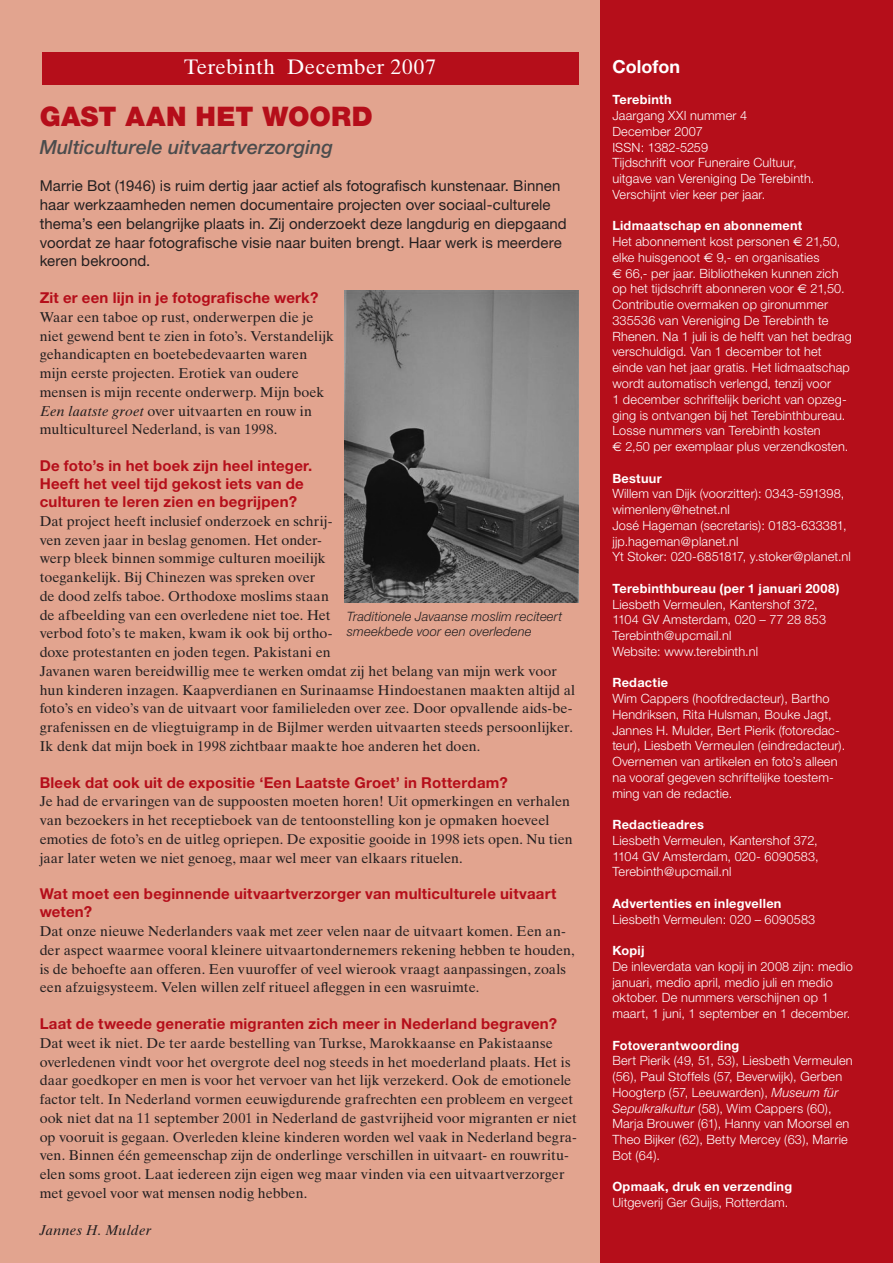
<style>
.page{position:relative;width:893px;height:1263px;background:#e2a48f}
.page>*{position:absolute;margin:0;border:0;box-sizing:border-box;transform-origin:0 0}
.t1{font:900 27px "Helvetica Neue";letter-spacing:.01em;color:#b50e1a}
.t2{font:21px "Times Ten LT";letter-spacing:.015em;color:#fff}
.t3{font:italic 500 19.5px "Helvetica Neue";letter-spacing:.005em;color:#4b4c4d}
.t4{font:700 18px "Helvetica Neue";color:#fff}
.t5{font:700 15px/18px "Helvetica Neue";letter-spacing:.015em;color:#b50e1a}
.t6{font:15px/18.8px "Helvetica Neue";letter-spacing:.005em;color:#231f20}
.t7{font:14.25px/18.8px "Times Ten LT";color:#231f20}
.t8{font:italic 14.25px "Times Ten LT";letter-spacing:.02em;color:#231f20}
.t9{font:italic 300 12.9px/15.5px "Helvetica Neue";letter-spacing:.015em;color:#231f20}
.t10{font:300 12.75px/15.8px "Helvetica Neue";letter-spacing:.015em;color:#fff}
.t11{font:700 12.75px "Helvetica Neue";letter-spacing:.02em;color:#fff}
.s1{font-style:italic}
.s2{font-weight:700}
.s3{font-family:"Euro Sans";font-weight:400}
</style>
<div class="page">
<div style="left:42px;top:52px;width:536px;height:32px;background:#b50e1a"></div>
<div style="left:600px;top:0;width:293px;height:1263px;background:#b50e1a"></div>
<img style="left:344px;top:290px;width:234px;height:312px">
<h2 class="t2" style="left:184px;top:54px;width:253px">Terebinth December 2007</h2>
<h1 class="t1" style="left:40px;top:100px;width:335px">GAST AAN HET WOORD</h1>
<h3 class="t3" style="left:40px;top:135px;width:295px">Multiculturele uitvaartverzorging</h3>
<p class="t6" style="left:40px;top:176px;width:529px">Marrie Bot (1946) is ruim dertig jaar actief als fotografisch kunstenaar. Binnen haar werkzaamheden nemen documentaire projecten over sociaal-culturele thema’s een belangrijke plaats in. Zij onderzoekt deze langdurig en diepgaand voordat ze haar fotografische visie naar buiten brengt. Haar werk is meerdere keren bekroond.</p>
<p class="t5" style="left:40px;top:288px;width:280px">Zit er een lijn in je fotografische werk?</p>
<p class="t7" style="left:40px;top:307px;width:296px">Waar een taboe op rust, onderwerpen die je niet gewend bent te zien in foto’s. Verstandelijk gehandicapten en boetebedevaarten waren mijn eerste projecten. Erotiek van oudere mensen is mijn recente onderwerp. Mijn boek <span class="s1">Een laatste groet</span> over uitvaarten en rouw in multicultureel Nederland, is van 1998.</p>
<p class="t5" style="left:40px;top:456px;width:274px">De foto’s in het boek zijn heel integer.<br>Heeft het veel tijd gekost iets van de culturen te leren zien en begrijpen?</p>
<p class="t7" style="left:40px;top:511px;width:537px">Dat project heeft inclusief onderzoek en schrij-<br>ven zeven jaar in beslag genomen. Het onder-<br>werp bleek binnen sommige culturen moeilijk<br>toegankelijk. Bij Chinezen was spreken over<br>de dood zelfs taboe. Orthodoxe moslims staan<br>de afbeelding van een overledene niet toe. Het<br>verbod foto’s te maken, kwam ik ook bij ortho-<br>doxe protestanten en joden tegen. Pakistani en<br>Javanen waren bereidwillig mee te werken omdat zij het belang van mijn werk voor hun kinderen inzagen. Kaapverdianen en Surinaamse Hindoestanen maakten altijd al foto’s en video’s van de uitvaart voor familieleden over zee. Door opvallende aids-be&shy;grafenissen en de vliegtuigramp in de Bijlmer werden uitvaarten steeds persoonlijker.<br>Ik denk dat mijn boek in 1998 zichtbaar maakte hoe anderen het doen.</p>
<p class="t5" style="left:40px;top:773px;width:470px">Bleek dat ook uit de expositie ‘Een Laatste Groet’ in Rotterdam?</p>
<p class="t7" style="left:40px;top:792px;width:535px">Je had de ervaringen van de suppoosten moeten horen! Uit opmerkingen en verhalen van bezoekers in het receptieboek van de tentoonstelling kon je opmaken hoeveel emoties de foto’s en de uitleg opriepen. De expositie gooide in 1998 iets open. Nu tien jaar later weten we niet genoeg, maar wel meer van elkaars rituelen.</p>
<p class="t5" style="left:40px;top:885px;width:518px">Wat moet een beginnende uitvaartverzorger van multiculturele uitvaart weten?</p>
<p class="t7" style="left:40px;top:922px;width:537px">Dat onze nieuwe Nederlanders vaak met zeer velen naar de uitvaart komen. Een an&shy;der aspect waarmee vooral kleinere uitvaartondernemers rekening hebben te houden, is de behoefte aan offeren. Een vuuroffer of veel wierook vraagt aanpassingen, zoals een afzuigsysteem. Velen willen zelf ritueel afleggen in een wasruimte.</p>
<p class="t5" style="left:40px;top:1014px;width:519px">Laat de tweede generatie migranten zich meer in Nederland begraven?</p>
<p class="t7" style="left:40px;top:1033px;width:539px">Dat weet ik niet. De ter aarde bestelling van Turkse, Marokkaanse en Pakistaanse overledenen vindt voor het overgrote deel nog steeds in het moederland plaats. Het is daar goedkoper en men is voor het vervoer van het lijk verzekerd. Ook de emotionele factor telt. In Nederland vormen eeuwigdurende grafrechten een probleem en vergeet ook niet dat na 11 september 2001 in Nederland de gastvrijheid voor migranten er niet op vooruit is gegaan. Overleden kleine kinderen worden wel vaak in Nederland begra&shy;ven. Binnen één gemeenschap zijn de onderlinge verschillen in uitvaart- en rouwritu&shy;elen soms groot. Laat iedereen zijn eigen weg maar vinden via een uitvaartverzorger met gevoel voor wat mensen nodig hebben.</p>
<p class="t8" style="left:40px;top:1222px;width:113px">Jannes H. Mulder</p>
<p class="t9" style="left:347px;top:608px;width:217px">Traditionele Javaanse moslim reciteert smeekbede voor een overledene</p>
<p class="t4" style="left:612px;top:56px;width:69px">Colofon</p>
<p class="t11" style="left:612px;top:92px;width:61px">Terebinth</p>
<p class="t10" style="left:612px;top:107px;width:204px">Jaargang XXI nummer 4<br>December 2007<br>ISSN: 1382-5259<br>Tijdschrift voor Funeraire Cultuur, uitgave van Vereniging De Terebinth.<br>Verschijnt vier keer per jaar.</p>
<p class="t10" style="left:612px;top:218px;width:241px"><span class="s2">Lidmaatschap en abonnement<br></span>Het abonnement kost personen <span class="s3">€</span> 21,50, elke huisgenoot <span class="s3">€</span> 9,- en organisaties<br><span class="s3">€</span> 66,- per jaar. Bibliotheken kunnen zich op het tijdschrift abonneren voor <span class="s3">€</span> 21,50.<br>Contributie overmaken op gironummer 335536 van Vereniging De Terebinth te Rhenen. Na 1 juli is de helft van het bedrag verschuldigd. Van 1 december tot het einde van het jaar gratis. Het lidmaatschap wordt automatisch verlengd, tenzij voor<br>1 december schriftelijk bericht van opzeg&shy;ging is ontvangen bij het Terebinthbureau.<br>Losse nummers van Terebinth kosten<br><span class="s3">€</span> 2,50 per exemplaar plus verzendkosten.</p>
<p class="t11" style="left:612px;top:470px;width:51px">Bestuur</p>
<p class="t10" style="left:612px;top:485px;width:240px">Willem van Dijk (voorzitter): 0343-591398, wimenleny@hetnet.nl<br>José Hageman (secretaris): 0183-633381, jjp.hageman@planet.nl<br>Yt Stoker: 020-6851817, y.stoker@planet.nl</p>
<p class="t11" style="left:612px;top:580px;width:229px">Terebinthbureau (per 1 januari 2008)</p>
<p class="t10" style="left:612px;top:596px;width:215px">Liesbeth Vermeulen, Kantershof 372,<br>1104 GV Amsterdam, 020 – 77 28 853<br>Terebinth@upcmail.nl<br>Website: www.terebinth.nl</p>
<p class="t11" style="left:612px;top:675px;width:57px">Redactie</p>
<p class="t10" style="left:612px;top:690px;width:234px">Wim Cappers (hoofdredacteur), Bartho Hendriksen, Rita Hulsman, Bouke Jagt, Jannes H. Mulder, Bert Pierik (fotoredac&shy;teur), Liesbeth Vermeulen (eindredacteur).<br>Overnemen van artikelen en foto’s alleen na vooraf gegeven schriftelijke toestem&shy;ming van de redactie.</p>
<p class="t11" style="left:612px;top:817px;width:93px">Redactieadres</p>
<p class="t10" style="left:612px;top:832px;width:208px;text-align:justify">Liesbeth Vermeulen, Kantershof 372, 1104 GV Amsterdam, 020- 6090583, Terebinth@upcmail.nl</p>
<p class="t11" style="left:612px;top:895px;width:171px">Advertenties en inlegvellen</p>
<p class="t10" style="left:612px;top:911px;width:205px">Liesbeth Vermeulen: 020 – 6090583</p>
<p class="t11" style="left:612px;top:943px;width:34px">Kopij</p>
<p class="t10" style="left:612px;top:958px;width:242px">De inleverdata van kopij in 2008 zijn: medio januari, medio april, medio juli en medio oktober. De nummers verschijnen op 1 maart, 1 juni, 1 september en 1 december.</p>
<p class="t11" style="left:612px;top:1037px;width:128px">Fotoverantwoording</p>
<p class="t10" style="left:612px;top:1052px;width:242px">Bert Pierik (49, 51, 53), Liesbeth Vermeulen (56), Paul Stoffels (57, Beverwijk), Gerben Hoogterp (57, Leeuwarden), <span class="s1">Museum für Sepulkralkultur</span> (58), Wim Cappers (60), Marja Brouwer (61), Hanny van Moorsel en Theo Bijker (62), Betty Mercey (63), Marrie Bot (64).</p>
<p class="t11" style="left:612px;top:1179px;width:181px">Opmaak, druk en verzending</p>
<p class="t10" style="left:612px;top:1194px;width:177px">Uitgeverij Ger Guijs, Rotterdam.</p>
</div>
